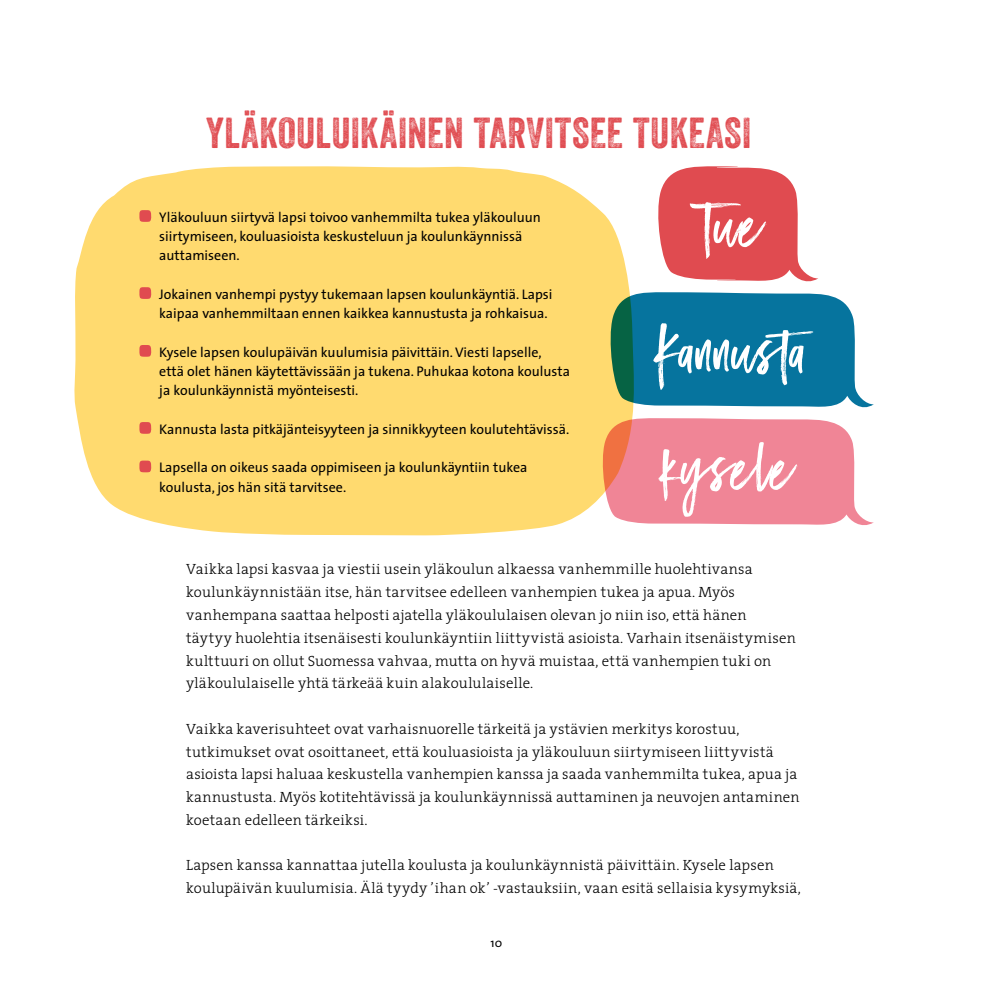
<style>
.page{position:relative;width:993px;height:993px;background:#fff}
.page>*{position:absolute;margin:0;border:0;box-sizing:border-box;transform-origin:0 0}
.Rubrik_TXT{font:42px "Veneer Two";letter-spacing:.01em;color:#e04b50}
.LEIPIS_0504_2019{font:300 14.88px/22.8px "The Serif";letter-spacing:.015em;color:#000}
.punkter{font:14px/19.2px "The Sans";color:#000}
.t1{font:12.25px "The Sans";color:#000}
</style>
<div class="page">
<div style="left:74px;top:166px;width:556px;height:369px;background:#ffda6f"></div>
<svg style="left:139px;top:210px;width:12px;height:12px"></svg>
<svg style="left:139px;top:287px;width:12px;height:12px"></svg>
<svg style="left:139px;top:345px;width:12px;height:11px"></svg>
<svg style="left:139px;top:422px;width:12px;height:11px"></svg>
<svg style="left:139px;top:460px;width:12px;height:12px"></svg>
<svg style="left:658px;top:166px;width:160px;height:116px"></svg>
<svg style="left:599px;top:291px;width:274px;height:239px"></svg>
<p class="Rubrik_TXT" style="left:206px;top:107px;width:546px">YLÄKOULUIKÄINEN TARVITSEE TUKEASI</p>
<p class="punkter" style="left:159px;top:207px;width:383px">Yläkouluun siirtyvä lapsi toivoo vanhemmilta tukea yläkouluun siirtymiseen, kouluasioista keskusteluun ja koulunkäynnissä auttamiseen.</p>
<p class="punkter" style="left:159px;top:284px;width:394px">Jokainen vanhempi pystyy tukemaan lapsen koulunkäyntiä. Lapsi kaipaa vanhemmiltaan ennen kaikkea kannustusta ja rohkaisua.</p>
<p class="punkter" style="left:159px;top:342px;width:412px">Kysele lapsen koulupäivän kuulumisia päivittäin.Viesti lapselle,<br>että olet hänen käytettävissään ja tukena. Puhukaa kotona koulusta ja koulunkäynnistä myönteisesti.</p>
<p class="punkter" style="left:159px;top:419px;width:411px">Kannusta lasta pitkäjänteisyyteen ja sinnikkyyteen koulutehtävissä.</p>
<p class="punkter" style="left:159px;top:457px;width:369px">Lapsella on oikeus saada oppimiseen ja koulunkäyntiin tukea koulusta, jos hän sitä tarvitsee.</p>
<p class="LEIPIS_0504_2019" style="left:186px;top:557px;width:611px">Vaikka lapsi kasvaa ja viestii usein yläkoulun alkaessa vanhemmille huolehtivansa koulunkäynnistään itse, hän tarvitsee edelleen vanhempien tukea ja apua. Myös vanhempana saattaa helposti ajatella yläkoululaisen olevan jo niin iso, että hänen täytyy huolehtia itsenäisesti koulunkäyntiin liittyvistä asioista. Varhain itsenäistymisen kulttuuri on ollut Suomessa vahvaa, mutta on hyvä muistaa, että vanhempien tuki on yläkoululaiselle yhtä tärkeää kuin alakoululaiselle.</p>
<p class="LEIPIS_0504_2019" style="left:186px;top:716px;width:614px">Vaikka kaverisuhteet ovat varhaisnuorelle tärkeitä ja ystävien merkitys korostuu, tutkimukset ovat osoittaneet, että kouluasioista ja yläkouluun siirtymiseen liittyvistä asioista lapsi haluaa keskustella vanhempien kanssa ja saada vanhemmilta tukea, apua ja kannustusta. Myös kotitehtävissä ja koulunkäynnissä auttaminen ja neuvojen antaminen koetaan edelleen tärkeiksi.</p>
<p class="LEIPIS_0504_2019" style="left:186px;top:853px;width:616px">Lapsen kanssa kannattaa jutella koulusta ja koulunkäynnistä päivittäin. Kysele lapsen koulupäivän kuulumisia. Älä tyydy ’ihan ok’ -vastauksiin, vaan esitä sellaisia kysymyksiä,</p>
<p class="t1" style="left:490px;top:932px;width:13px">10</p>
</div>
